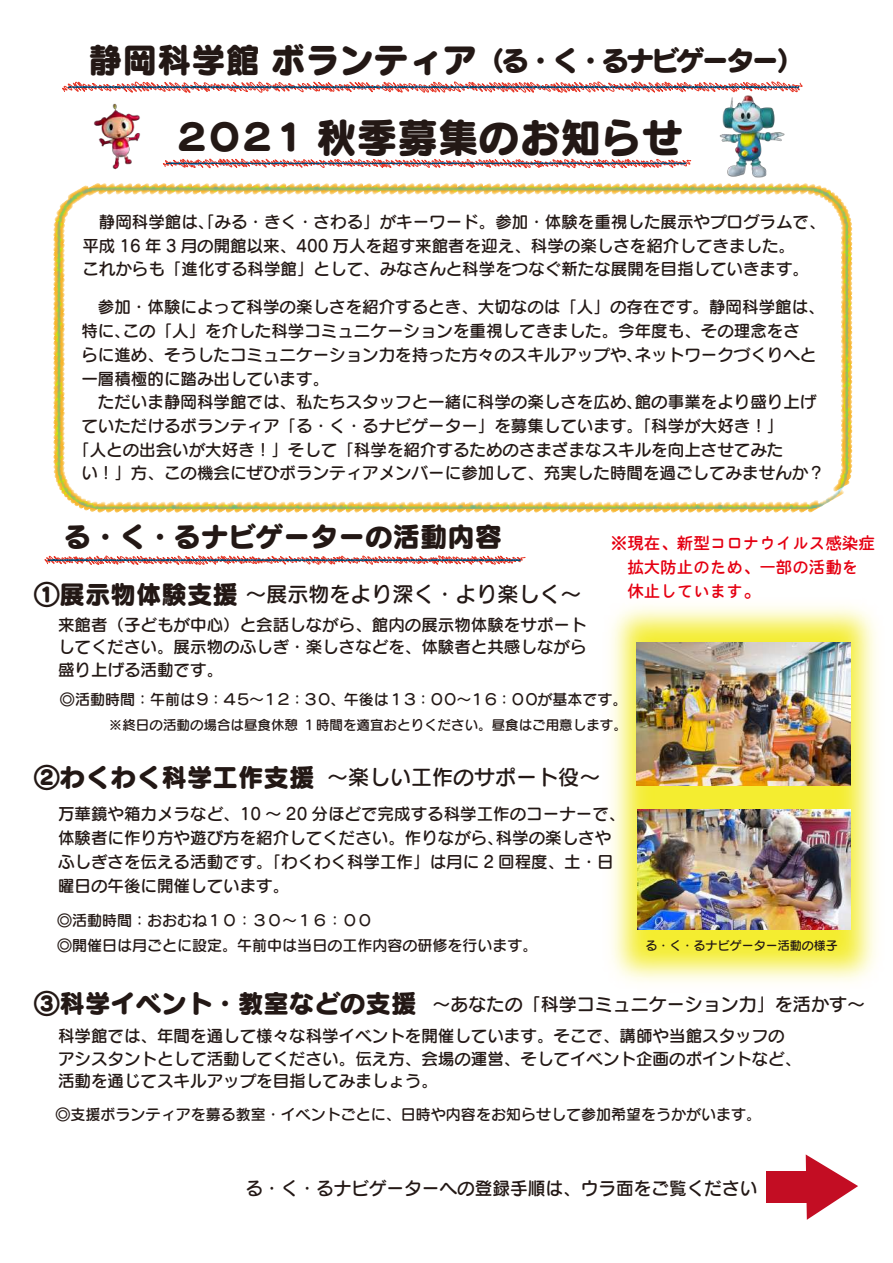
<style>
.page{position:relative;width:893px;height:1263px;background:#fff}
.page>*{position:absolute;margin:0;border:0;box-sizing:border-box;transform-origin:0 0}
.t1{font:40.65px "Seurat Pro EB";color:#231815}
.t2{font:27.75px "Seurat Pro EB";letter-spacing:-.1em;color:#231815}
.t3{font:27.3px "Seurat Pro EB";color:#231815}
.t4{font:25.5px "Seurat Pro EB";color:#231815}
.t5{font:21px "Seurat Pro DB";color:#231815}
.t6{font:18px "Seurat Pro DB";color:#231815}
.t7{font:16.5px/22.5px "Seurat Pro DB";color:#231815}
.t8{font:16.5px/24px "EPSON FUTO MARUGO";color:#e50012}
.t9{font:15px/25.3px "Seurat Pro DB";color:#231815}
.t10{font:13.5px "Seurat Pro DB";color:#231815}
.t11{font:12px "Seurat Pro DB";color:#231815}
.s1{font-size:34.35px}
.s2{font-size:36.3px}
.s3{font-size:15px}
</style>
<div class="page">
<img style="left:610px;top:605px;width:267px;height:377px">
<svg style="left:62px;top:81px;width:740px;height:12px"></svg>
<img style="left:162px;top:158px;width:529px;height:11px">
<svg style="left:57px;top:186px;width:792px;height:320px"></svg>
<svg style="left:44px;top:555px;width:482px;height:10px"></svg>
<div style="left:767px;top:1172px;width:41px;height:31px;background:#c30d23"></div>
<svg style="left:806px;top:1154px;width:52px;height:66px"></svg>
<img style="left:93px;top:103px;width:48px;height:67px">
<img style="left:717px;top:87px;width:69px;height:98px">
<img style="left:636px;top:642px;width:215px;height:143px">
<img style="left:637px;top:809px;width:214px;height:120px">
<h2 class="t2" style="left:89px;top:41px;width:717px"><span class="s1">静岡科学館 ボランティア</span>（る・く・るナビゲーター）</h2>
<h1 class="t1" style="left:174px;top:109px;width:510px"><span class="s2">２０２１</span>秋季募集のお知らせ</h1>
<p class="t7" style="left:82px;top:209px;width:745px;line-height:23.7px">　静岡科学館は､「みる・きく・さわる」がキーワード。参加・体験を重視した展示やプログラムで、平成 16 年 3 月の開館以来、400 万人を超す来館者を迎え、科学の楽しさを紹介してきました。<br>これからも「進化する科学館」として、みなさんと科学をつなぐ新たな展開を目指していきます。</p>
<p class="t7" style="left:81px;top:295px;width:745px">　参加・体験によって科学の楽しさを紹介するとき、大切なのは「人」の存在です。静岡科学館は、</p>
<p class="t7" style="left:81px;top:319px;width:720px">特に､この「人」を介した科学コミュニケーションを重視してきました。今年度も、その理念をさ</p>
<p class="t7" style="left:81px;top:343px;width:736px">らに進め、そうしたコミュニケーション力を持った方々のスキルアップや､ネットワークづくりへと</p>
<p class="t7" style="left:81px;top:366px;width:249px">一層積極的に踏み出しています。</p>
<p class="t7" style="left:81px;top:390px;width:736px">　ただいま静岡科学館では、私たちスタッフと一緒に科学の楽しさを広め､館の事業をより盛り上げ</p>
<p class="t7" style="left:81px;top:414px;width:703px">ていただけるボランティア「る・く・るナビゲーター」を募集しています。「科学が大好き！」</p>
<p class="t7" style="left:73px;top:438px;width:712px">「人との出会いが大好き！」そして「科学を紹介するためのさまざまなスキルを向上させてみた</p>
<p class="t7" style="left:81px;top:461px;width:745px">い！」方、この機会にぜひボランティアメンバーに参加して、充実した時間を過ごしてみませんか？</p>
<h3 class="t3" style="left:64px;top:517px;width:439px">る・く・るナビゲーターの活動内容</h3>
<p class="t5" style="left:245px;top:580px;width:337px">～展示物をより深く・より楽しく～</p>
<p class="t7" style="left:58px;top:612px;width:530px;text-align:justify">来館者（子どもが中心）と会話しながら、館内の展示物体験をサポートしてください。展示物のふしぎ・楽しさなどを、体験者と共感しながら盛り上げる活動です。</p>
<p class="t9" style="left:60px;top:686px;width:569px">◎活動時間：午前は９：４５～１２：３０、午後は１３：００～１６：００が基本です。</p>
<p class="t10" style="left:69px;top:716px;width:559px"><span class="s3">　　</span> ※終日の活動の場合は昼食休憩 １時間を適宜おとりください。昼食はご用意します。</p>
<p class="t5" style="left:327px;top:763px;width:275px">～楽しい工作のサポート役～</p>
<p class="t8" style="left:611px;top:531px;width:265px">※現在、新型コロナウイルス感染症　拡大防止のため、一部の活動を　休止しています。</p>
<h3 class="t4" style="left:34px;top:576px;width:206px">①展示物体験支援</h3>
<h3 class="t4" style="left:34px;top:759px;width:282px">②わくわく科学工作支援</h3>
<p class="t7" style="left:58px;top:801px;width:569px;line-height:24px">万華鏡や箱カメラなど、10 ～ 20 分ほどで完成する科学工作のコーナーで、体験者に作り方や遊び方を紹介してください。作りながら､科学の楽しさやふしぎさを伝える活動です。「わくわく科学工作」は月に 2 回程度、土・日曜日の午後に開催しています。</p>
<p class="t9" style="left:57px;top:907px;width:482px">◎活動時間：おおむね１０：３０～１６：００<br>◎開催日は月ごとに設定。午前中は当日の工作内容の研修を行います。</p>
<p class="t11" style="left:646px;top:938px;width:194px">る・く・るナビゲーター活動の様子</p>
<h3 class="t4" style="left:34px;top:985px;width:384px">③科学イベント・教室などの支援</h3>
<p class="t6" style="left:433px;top:992px;width:434px">～あなたの「科学コミュニケーション力」を活かす～</p>
<p class="t7" style="left:58px;top:1024px;width:745px">科学館では、年間を通して様々な科学イベントを開催しています。そこで、講師や当館スタッフのアシスタントとして活動してください。伝え方、会場の運営、そしてイベント企画のポイントなど、活動を通じてスキルアップを目指してみましょう。</p>
<p class="t9" style="left:56px;top:1101px;width:707px">◎支援ボランティアを募る教室・イベントごとに、日時や内容をお知らせして参加希望をうかがいます。</p>
<p class="t6" style="left:245px;top:1176px;width:514px">る・く・るナビゲーターへの登録手順は、ウラ面をご覧ください</p>
</div>
